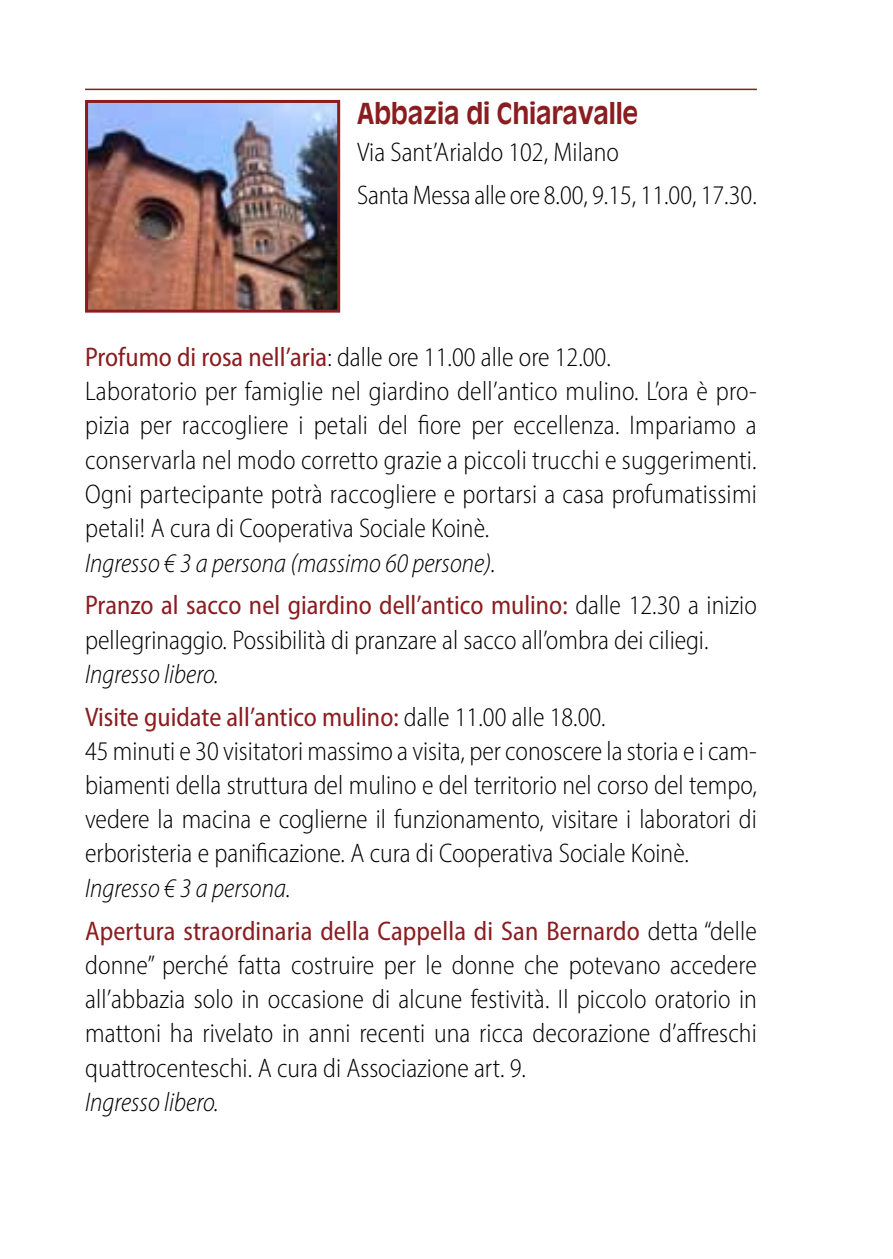
<style>
.page{position:relative;width:893px;height:1259px;background:#fff}
.page>*{position:absolute;margin:0;border:0;box-sizing:border-box;transform-origin:0 0}
.t1{font:700 28.5px "Antique Olive Std";letter-spacing:-.01em;color:#8a1d20;scale:.9 1}
.t2{font:300 semi-condensed 27px/34.2px "Myriad Pro";letter-spacing:.005em;color:#000}
.t3{font:semi-condensed 27px/42.6px "Myriad Pro";color:#8a1d20}
.t4{font:italic 300 semi-condensed 27px "Myriad Pro";color:#000}
.s1{font-weight:400;color:#8a1d20}
.s2{font-weight:300;font-style:italic;color:#000}
.s3{font-weight:300;color:#000}
</style>
<div class="page">
<hr style="left:85px;top:89px;width:672px;height:1px;background:#8a1d20">
<img style="left:89px;top:104px;width:247px;height:205px">
<div style="left:85px;top:100px;width:255px;height:213px;border:3px solid #8a1d20"></div>
<p class="t1" style="left:357px;top:96px;width:314px">Abbazia di Chiaravalle</p>
<p class="t2" style="left:357px;top:130px;width:401px;line-height:42.6px">Via Sant’Arialdo 102, Milano<br>Santa Messa alle ore 8.00, 9.15, 11.00, 17.30.</p>
<p class="t2" style="left:85px;top:340px;width:673px"><span class="s1">Profumo di rosa nell’aria</span>: dalle ore 11.00 alle ore 12.00.<br>Laboratorio per famiglie nel giardino dell’antico mulino. L’ora è pro&shy;pizia per raccogliere i petali del fiore per eccellenza. Impariamo a conservarla nel modo corretto grazie a piccoli trucchi e suggerimenti.<br>Ogni partecipante potrà raccogliere e portarsi a casa profumatissimi petali! A cura di Cooperativa Sociale Koinè.</p>
<p class="t3" style="left:85px;top:541px;width:673px"><span class="s2">Ingresso € 3 a persona (massimo 60 persone).<br></span>Pranzo al sacco nel giardino dell’antico mulino: <span class="s3">dalle 12.30 a inizio</span></p>
<p class="t2" style="left:85px;top:622px;width:625px">pellegrinaggio. Possibilità di pranzare al sacco all’ombra dei ciliegi.</p>
<p class="t3" style="left:85px;top:652px;width:522px"><span class="s2">Ingresso libero.<br></span>Visite guidate all’antico mulino: <span class="s3">dalle 11.00 alle 18.00.</span></p>
<p class="t2" style="left:85px;top:733px;width:673px;text-align:justify">45 minuti e 30 visitatori massimo a visita, per conoscere la storia e i cam&shy;biamenti della struttura del mulino e del territorio nel corso del tempo, vedere la macina e coglierne il funzionamento, visitare i laboratori di erboristeria e panificazione. A cura di Cooperativa Sociale Koinè.</p>
<p class="t3" style="left:85px;top:866px;width:673px"><span class="s2">Ingresso € 3 a persona.<br></span>Apertura straordinaria della Cappella di San Bernardo <span class="s3">detta “delle</span></p>
<p class="t2" style="left:85px;top:947px;width:673px;text-align:justify">donne” perché fatta costruire per le donne che potevano accedere all’abbazia solo in occasione di alcune festività. Il piccolo oratorio in mattoni ha rivelato in anni recenti una ricca decorazione d’affreschi quattrocenteschi. A cura di Associazione art. 9.</p>
<p class="t4" style="left:85px;top:1086px;width:135px">Ingresso libero.</p>
</div>
